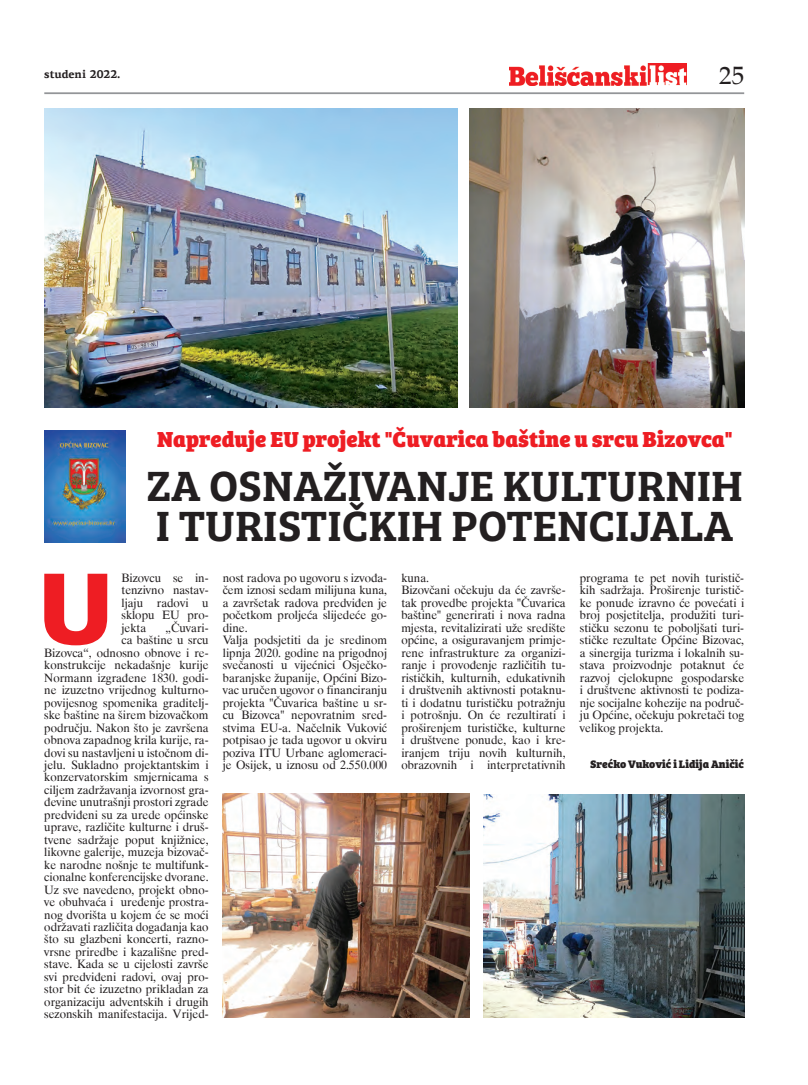
<style>
.page{position:relative;width:808px;height:1085px;background:#fff}
.page>*{position:absolute;margin:0;border:0;box-sizing:border-box;transform-origin:0 0}
.t1{font:900 102.25px "PF Agora Sans Pro";color:#ee1d23}
.t2{font:600 43.75px/39.4px "Bree Serif";color:#231f20}
.t3{font:25px "Palatino Roman";color:#231f20}
.t4{font:800 22.5px "Bree Serif";color:#ee1d23}
.t5{font:11.88px/12.5px "Dutch 801 BT";color:#231f20;text-align:justify}
.t6{font:800 11.25px "Bree Serif";color:#231f20}
.t7{font:700 11.25px "PF Agora Serif Pro";color:#231f20}
</style>
<div class="page">
<img style="left:509px;top:64px;width:177px;height:21px">
<hr style="left:44px;top:92px;width:700px;height:2px;background:#939598">
<img style="left:44px;top:430px;width:82px;height:112px">
<img style="left:44px;top:108px;width:413px;height:299px">
<img style="left:223px;top:793px;width:247px;height:224px">
<img style="left:470px;top:108px;width:274px;height:299px">
<img style="left:483px;top:794px;width:261px;height:223px">
<p class="t7" style="left:44px;top:68px;width:78px">studeni 2022.</p>
<p class="t3" style="left:719px;top:61px;width:26px">25</p>
<p class="t4" style="left:157px;top:421px;width:577px">Napreduje EU projekt "Čuvarica baštine u srcu Bizovca"</p>
<p class="t2" style="left:147px;top:463px;width:598px">ZA OSNAŽIVANJE KULTURNIH<br>I TURISTIČKIH POTENCIJALA</p>
<p class="t5" style="left:223px;top:571px;width:166px;text-align:left">nost radova po ugovoru s izvođa&shy;čem iznosi sedam milijuna kuna, a završetak radova predviđen je početkom proljeća slijedeće go&shy;dine.<br>Valja podsjetiti da je sredinom lipnja 2020. godine na prigodnoj svečanosti u vijećnici Osječko&shy;baranjske županije, Općini Bizo&shy;vac uručen ugovor o financiranju projekta "Čuvarica baštine u sr&shy;cu Bizovca" nepovratnim sred&shy;stvima EU-a. Načelnik Vuković potpisao je tada ugovor u okviru poziva ITU Urbane aglomeraci&shy;je Osijek, u iznosu od 2.550.000</p>
<p class="t5" style="left:401px;top:571px;width:166px;text-align:left">kuna.<br>Bizovčani očekuju da će završe&shy;tak provedbe projekta "Čuvarica baštine" generirati i nova radna mjesta, revitalizirati uže središte općine, a osiguravanjem primje&shy;rene infrastrukture za organizi&shy;ranje i provođenje različitih tu&shy;rističkih, kulturnih, edukativnih i društvenih aktivnosti potaknu&shy;ti i dodatnu turističku potražnju i potrošnju. On će rezultirati i proširenjem turističke, kulturne i društvene ponude, kao i kre&shy;iranjem triju novih kulturnih, obrazovnih i interpretativnih</p>
<p class="t5" style="left:580px;top:571px;width:166px">programa te pet novih turistič&shy;kih sadržaja. Proširenje turistič&shy;ke ponude izravno će povećati i broj posjetitelja, produžiti turi&shy;stičku sezonu te poboljšati turi&shy;stičke rezultate Općine Bizovac, a sinergija turizma i lokalnih su&shy;stava proizvodnje potaknut će razvoj cjelokupne gospodarske i društvene aktivnosti te podiza&shy;nje socijalne kohezije na područ&shy;ju Općine, očekuju pokretači tog velikog projekta.</p>
<p class="t1" style="left:38px;top:541px;width:78px">U</p>
<p class="t5" style="left:121px;top:571px;width:89px">Bizovcu se in&shy;tenzivno nastav&shy;ljaju radovi u sklopu EU pro&shy;jekta</p>
<p class="t5" style="left:44px;top:621px;width:166px;text-align:right">„Čuvari-<br>ca baštine u srcu<br>Bizovca“, odnosno obnove i re&shy;konstrukcije nekadašnje kurije<br>Normann izgrađene 1830. godi&shy;ne izuzetno vrijednog kulturno&shy;povijesnog spomenika graditelj&shy;ske baštine na širem bizovačkom području. Nakon što je završena obnova zapadnog krila kurije, ra&shy;dovi su nastavljeni u istočnom di&shy;jelu. Sukladno projektantskim i konzervatorskim smjernicama s ciljem zadržavanja izvornost gra&shy;đevine unutrašnji prostori zgrade predviđeni su za urede općinske uprave, različite kulturne i druš&shy;tvene sadržaje poput knjižnice, likovne galerije, muzeja bizovač&shy;ke narodne nošnje te multifunk&shy;cionalne konferencijske dvorane.<br>Uz sve navedeno, projekt obno&shy;ve obuhvaća i uređenje prostra&shy;nog dvorišta u kojem će se moći održavati različita događanja kao što su glazbeni koncerti, razno&shy;vrsne priredbe i kazališne pred&shy;stave. Kada se u cijelosti završe svi predviđeni radovi, ovaj pro&shy;stor bit će izuzetno prikladan za organizaciju adventskih i drugih sezonskih manifestacija. Vrijed-</p>
<p class="t6" style="left:590px;top:755px;width:155px">Srećko Vuković i Lidija Aničić</p>
</div>
